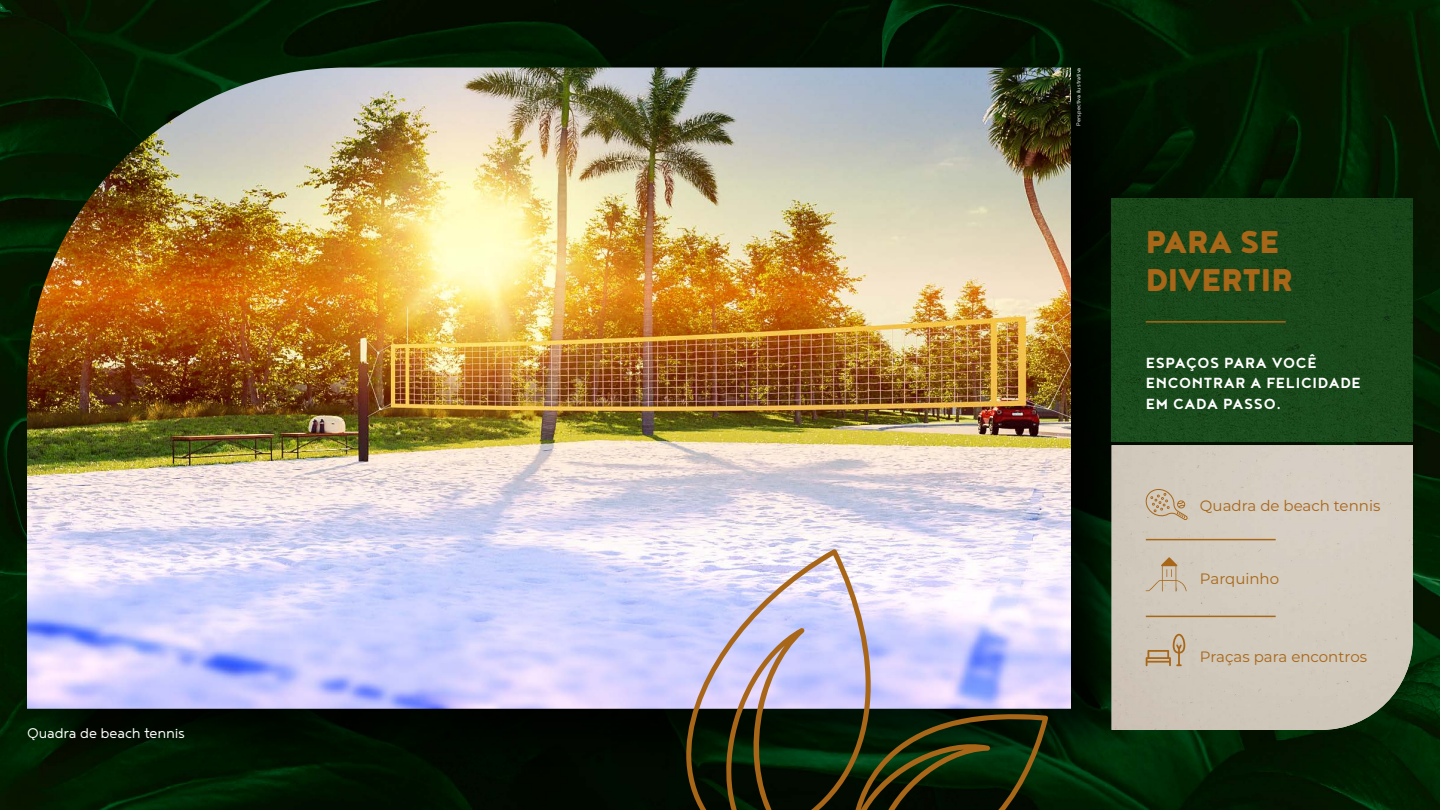
<style>
.page{position:relative;width:1440px;height:810px;background:#fff}
.page>*{position:absolute;margin:0;border:0;box-sizing:border-box;transform-origin:0 0}
.t1{font:900 38.55px/38.5px "Noyh";color:#a86618}
.t2{font:700 18px/20.1px "Noyh";letter-spacing:.04em;color:#fff}
.t3{font:300 17.33px "Noyh";letter-spacing:-.01em;color:#fff}
.t4{font:15px "Montserrat";color:#a86618}
.t5{font:300 6.75px "Noyh";color:#fff}
</style>
<div class="page">
<img style="left:0;top:0;width:1440px;height:810px">
<div style="left:20px;top:60px;width:1111px;height:709px;background:#000;opacity:.75"></div>
<img style="left:27px;top:68px;width:1044px;height:641px">
<svg style="left:897px;top:701px;width:151px;height:109px;background:#283319"></svg>
<svg style="left:682px;top:549px;width:215px;height:261px;background:#8a8991"></svg>
<div style="left:1112px;top:198px;width:301px;height:244px;background:#19481a"></div>
<div style="left:1112px;top:445px;width:301px;height:285px;background:#d2cabd"></div>
<hr style="left:1146px;top:321px;width:140px;height:2px;background:#a86618">
<hr style="left:1146px;top:616px;width:130px;height:1px;background:#a86618">
<hr style="left:1146px;top:539px;width:130px;height:1px;background:#a86618">
<svg style="left:1144px;top:486px;width:45px;height:117px;background:#cdc0ad"></svg>
<svg style="left:1146px;top:634px;width:39px;height:32px"></svg>
<p class="t3" style="left:27px;top:723px;width:160px">Quadra de beach tennis</p>
<p class="t5" style="left:1075px;top:126px;width:60px;rotate:-90deg">Perspectiva ilustrativa</p>
<h1 class="t1" style="left:1146px;top:221px;width:149px">PARA SE<br>DIVERTIR</h1>
<p class="t2" style="left:1146px;top:353px;width:217px">ESPAÇOS PARA VOCÊ<br>ENCONTRAR A FELICIDADE<br>EM CADA PASSO.</p>
<p class="t4" style="left:1200px;top:495px;width:182px">Quadra de beach tennis</p>
<p class="t4" style="left:1200px;top:569px;width:81px">Parquinho</p>
<p class="t4" style="left:1200px;top:647px;width:169px">Praças para encontros</p>
</div>
